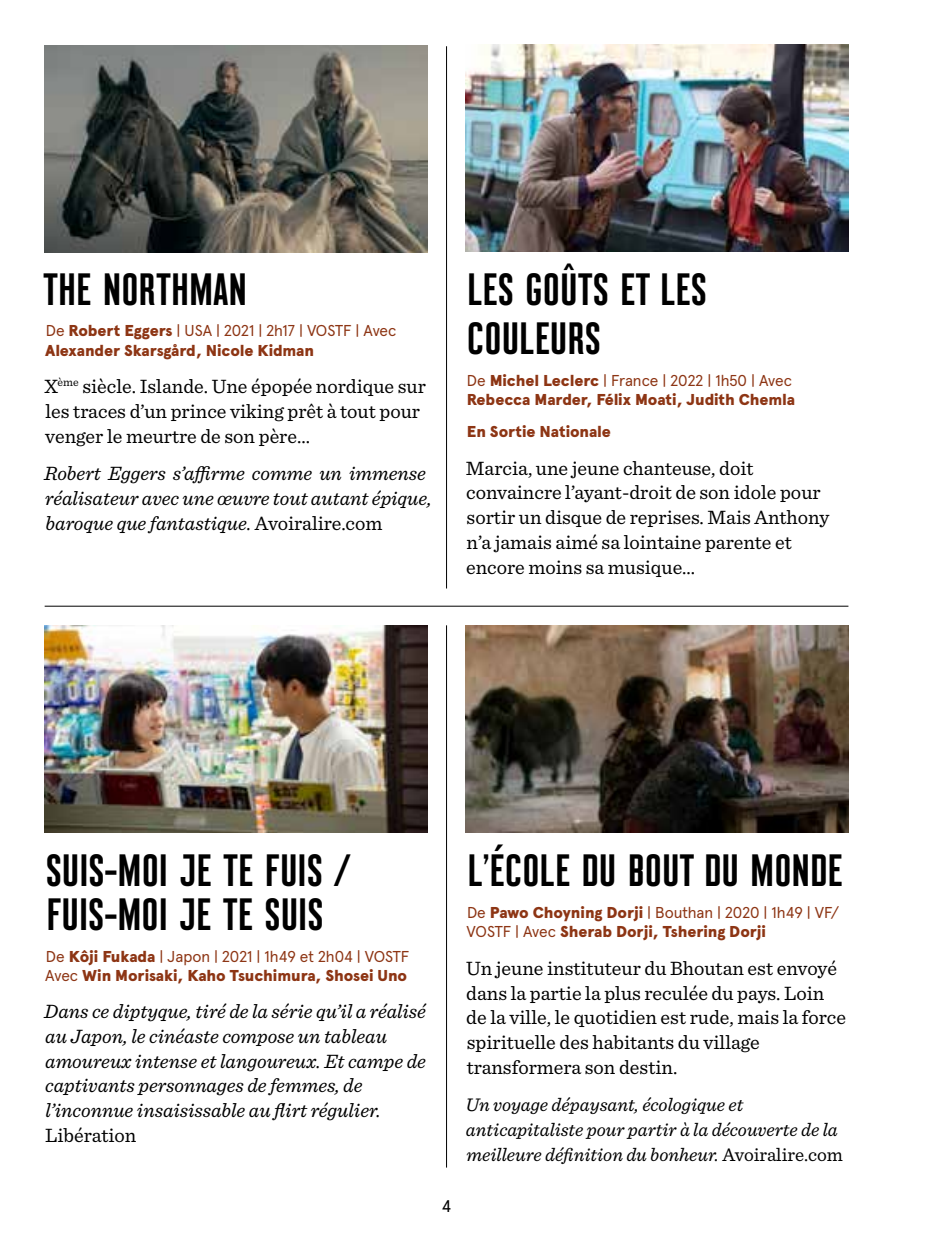
<style>
.page{position:relative;width:925px;height:1244px;background:#fff}
.page>*{position:absolute;margin:0;border:0;box-sizing:border-box;transform-origin:0 0}
.t1{font:condensed 45px/43.2px "Montefiore";letter-spacing:.015em;color:#000}
.t2{font:20.25px/24.8px "Sentinel";color:#000}
.t3{font:italic 20.25px/24.8px "Sentinel";color:#000}
.t4{font:italic 19.12px/24.8px "Sentinel";color:#000}
.t5{font:16.88px "Apercu";color:#000}
.t6{font:900 15.75px/19.1px "Apercu Pro";letter-spacing:-.01em;color:#8d3514}
.s1{font-weight:400}
.s2{font-style:normal}
</style>
<div class="page">
<hr style="left:446px;top:625px;width:1px;height:542px;background:#000">
<hr style="left:45px;top:606px;width:803px;height:1px;background:#000">
<img style="left:45px;top:625px;width:382px;height:207px">
<img style="left:466px;top:625px;width:382px;height:207px">
<img style="left:45px;top:45px;width:383px;height:208px">
<hr style="left:446px;top:46px;width:1px;height:542px;background:#000">
<img style="left:465px;top:45px;width:383px;height:207px">
<h1 class="t1" style="left:43px;top:267px;width:205px">THE NORTHMAN</h1>
<p class="t6" style="left:45px;top:320px;width:353px"><span class="s1">De</span> Robert Eggers <span class="s1">| USA | 2021 | 2h17 | VOSTF | Avec<br></span>Alexander Skarsgård, Nicole Kidman</p>
<p class="t2" style="left:44px;top:373px;width:383px">X<sup>ème</sup> siècle. Islande. Une épopée nordique sur les traces d’un prince viking prêt à tout pour venger le meurtre de son père...</p>
<p class="t3" style="left:44px;top:460px;width:389px">Robert Eggers s’affirme comme un immense réalisateur avec une œuvre tout autant épique, baroque que fantastique. <span class="s2">Avoiralire.com</span></p>
<h1 class="t1" style="left:467px;top:264px;width:241px;line-height:49.5px">LES GOÛTS ET LES<br>COULEURS</h1>
<p class="t6" style="left:467px;top:370px;width:330px"><span class="s1">De</span> Michel Leclerc <span class="s1">| France | 2022 | 1h50 | Avec<br></span>Rebecca Marder, Félix Moati, Judith Chemla</p>
<p class="t6" style="left:467px;top:421px;width:145px">En Sortie Nationale</p>
<p class="t2" style="left:466px;top:454px;width:365px">Marcia, une jeune chanteuse, doit convaincre l’ayant-droit de son idole pour sortir un disque de reprises. Mais Anthony n’a jamais aimé sa lointaine parente et encore moins sa musique...</p>
<h1 class="t1" style="left:46px;top:849px;width:306px">SUIS-MOI JE TE FUIS /<br>FUIS-MOI JE TE SUIS</h1>
<p class="t6" style="left:45px;top:945px;width:366px"><span class="s1">De</span> Kôji Fukada <span class="s1">| Japon | 2021 | 1h49 et 2h04 | VOSTF<br>Avec</span> Win Morisaki, Kaho Tsuchimura, Shosei Uno</p>
<p class="t3" style="left:44px;top:998px;width:383px">Dans ce diptyque, tiré de la série qu’il a réalisé au Japon, le cinéaste compose un tableau amoureux intense et langoureux. Et campe de captivants personnages de femmes, de l’inconnue insaisissable au flirt régulier.</p>
<p class="t2" style="left:45px;top:1121px;width:93px">Libération</p>
<p class="t5" style="left:441px;top:1196px;width:12px">4</p>
<h1 class="t1" style="left:468px;top:849px;width:376px">L’ÉCOLE DU BOUT DU MONDE</h1>
<p class="t6" style="left:467px;top:902px;width:374px"><span class="s1">De</span> Pawo Choyning Dorji <span class="s1">| Bouthan | 2020 | 1h49 | VF/<br>VOSTF | Avec</span> Sherab Dorji, Tshering Dorji</p>
<p class="t2" style="left:466px;top:954px;width:382px">Un jeune instituteur du Bhoutan est envoyé dans la partie la plus reculée du pays. Loin de la ville, le quotidien est rude, mais la force spirituelle des habitants du village transformera son destin.</p>
<p class="t4" style="left:465px;top:1091px;width:379px">Un voyage dépaysant, écologique et anticapitaliste pour partir à la découverte de la meilleure définition du bonheur. <span class="s2">Avoiralire.com</span></p>
</div>
